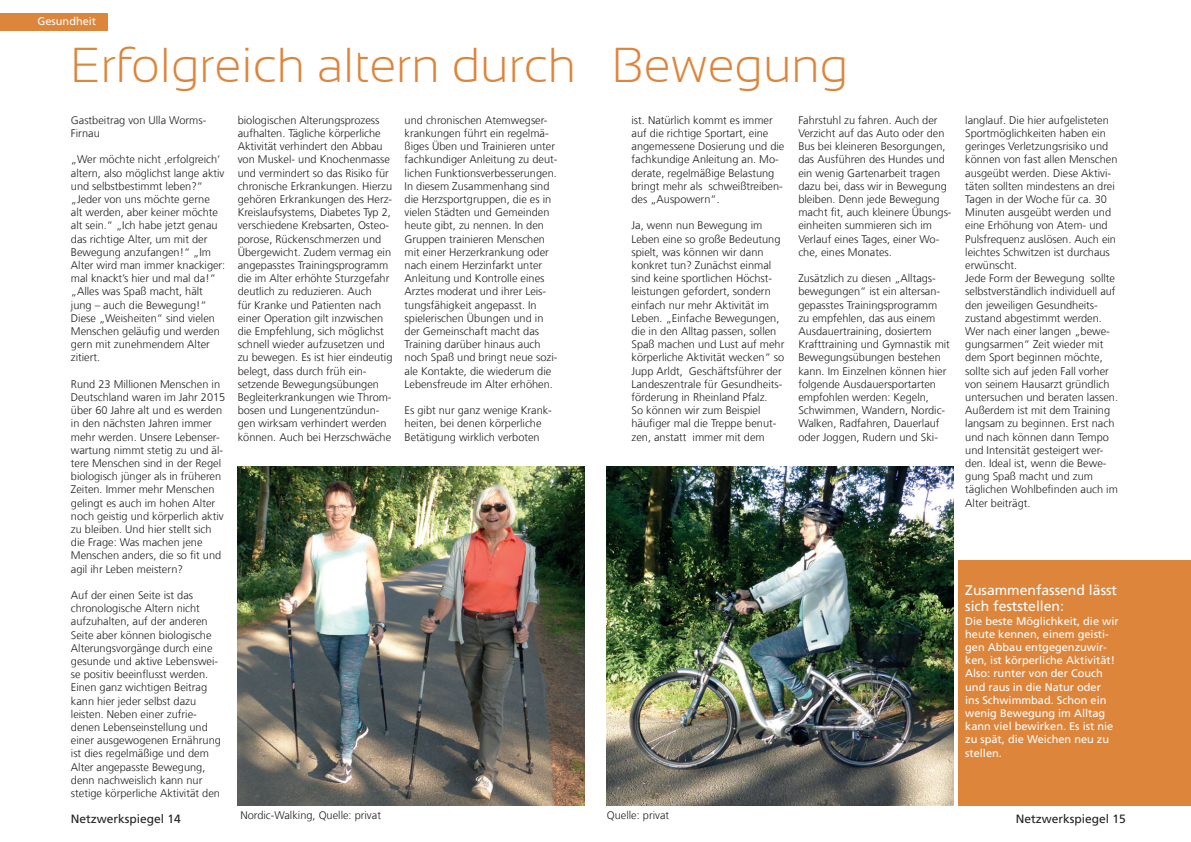
<style>
.page{position:relative;width:1191px;height:842px;background:#fff}
.page>*{position:absolute;margin:0;border:0;box-sizing:border-box;transform-origin:0 0}
.t1{font:300 49px "Sansation";color:#de853c}
.t2{font:14px/16.8px "Frutiger LT Com";color:#fff}
.t3{font:12px "Frutiger LT Com";color:#231f20}
.t4{font:300 11px/13.2px "Frutiger LT Com";color:#231f20}
.t5{font:11px/13.2px "Frutiger LT Com";color:#fff}
</style>
<div class="page">
<img style="left:607px;top:466px;width:346px;height:340px">
<img style="left:238px;top:466px;width:346px;height:340px">
<div style="left:958px;top:560px;width:233px;height:246px;background:#de853c"></div>
<div style="left:0;top:13px;width:108px;height:17px;background:#de853c"></div>
<p class="t5" style="left:38px;top:14px;width:60px">Gesundheit</p>
<h1 class="t1" style="left:71px;top:38px;width:779px">Erfolgreich altern durch Bewegung</h1>
<p class="t4" style="left:238px;top:113px;width:156px">biologischen Alterungsprozess aufhalten. Tägliche körperliche<br>Aktivität verhindert den Abbau von Muskel- und Knochenmasse und vermindert so das Risiko für chronische Erkrankungen. Hierzu gehören Erkrankungen des Herz-<br>Kreislaufsystems, Diabetes Typ 2, verschiedene Krebsarten, Osteo&shy;porose, Rückenschmerzen und<br>Übergewicht. Zudem vermag ein angepasstes Trainingsprogramm die im Alter erhöhte Sturzgefahr deutlich zu reduzieren. Auch<br>für Kranke und Patienten nach einer Operation gilt inzwischen die Empfehlung, sich möglichst schnell wieder aufzusetzen und zu bewegen. Es ist hier eindeutig belegt, dass durch früh ein&shy;setzende Bewegungsübungen<br>Begleiterkrankungen wie Throm&shy;bosen und Lungenentzündun&shy;gen wirksam verhindert werden können. Auch bei Herzschwäche</p>
<p class="t4" style="left:404px;top:113px;width:154px">und chronischen Atemwegser&shy;krankungen führt ein regelmä&shy;ßiges Üben und Trainieren unter fachkundiger Anleitung zu deut&shy;lichen Funktionsverbesserungen.<br>In diesem Zusammenhang sind die Herzsportgruppen, die es in vielen Städten und Gemeinden heute gibt, zu nennen. In den<br>Gruppen trainieren Menschen mit einer Herzerkrankung oder nach einem Herzinfarkt unter<br>Anleitung und Kontrolle eines<br>Arztes moderat und ihrer Leis&shy;tungsfähigkeit angepasst. In spielerischen Übungen und in der Gemeinschaft macht das<br>Training darüber hinaus auch noch Spaß und bringt neue sozi&shy;ale Kontakte, die wiederum die<br>Lebensfreude im Alter erhöhen.</p>
<p class="t4" style="left:798px;top:113px;width:155px">Fahrstuhl zu fahren. Auch der<br>Verzicht auf das Auto oder den<br>Bus bei kleineren Besorgungen, das Ausführen des Hundes und ein wenig Gartenarbeit tragen dazu bei, dass wir in Bewegung bleiben. Denn jede Bewegung macht fit, auch kleinere Übungs&shy;einheiten summieren sich im<br>Verlauf eines Tages, einer Wo&shy;che, eines Monates.</p>
<p class="t4" style="left:798px;top:272px;width:153px">Zusätzlich zu diesen „Alltags&shy;bewegungen“ ist ein altersan&shy;gepasstes Trainingsprogramm zu empfehlen, das aus einem<br>Ausdauertraining, dosiertem<br>Krafttraining und Gymnastik mit<br>Bewegungsübungen bestehen kann. Im Einzelnen können hier folgende Ausdauersportarten empfohlen werden: Kegeln,<br>Schwimmen, Wandern, Nordic-<br>Walken, Radfahren, Dauerlauf oder Joggen, Rudern und Ski-</p>
<p class="t4" style="left:631px;top:113px;width:154px">ist. Natürlich kommt es immer auf die richtige Sportart, eine angemessene Dosierung und die fachkundige Anleitung an. Mo&shy;derate, regelmäßige Belastung bringt mehr als schweißtreiben&shy;des „Auspowern“.</p>
<p class="t4" style="left:631px;top:219px;width:154px">Ja, wenn nun Bewegung im<br>Leben eine so große Bedeutung spielt, was können wir dann konkret tun? Zunächst einmal sind keine sportlichen Höchst&shy;leistungen gefordert, sondern einfach nur mehr Aktivität im<br>Leben. „Einfache Bewegungen, die in den Alltag passen, sollen<br>Spaß machen und Lust auf mehr körperliche Aktivität wecken“ so<br>Jupp Arldt, Geschäftsführer der<br>Landeszentrale für Gesundheits&shy;förderung in Rheinland Pfalz.<br>So können wir zum Beispiel häufiger mal die Treppe benut&shy;zen, anstatt immer mit dem</p>
<p class="t4" style="left:71px;top:113px;width:137px">Gastbeitrag von Ulla Worms-<br>Firnau</p>
<p class="t4" style="left:71px;top:153px;width:156px">„Wer möchte nicht ‚erfolgreich‘ altern, also möglichst lange aktiv und selbstbestimmt leben?“ „Jeder von uns möchte gerne<br>alt werden, aber keiner möchte alt sein.“ „Ich habe jetzt genau das richtige Alter, um mit der<br>Bewegung anzufangen!“ „Im<br>Alter wird man immer knackiger: mal knackt’s hier und mal da!“ „Alles was Spaß macht, hält jung – auch die Bewegung!“<br>Diese „Weisheiten“ sind vielen<br>Menschen geläufig und werden gern mit zunehmendem Alter zitiert.</p>
<p class="t4" style="left:71px;top:377px;width:156px">Rund 23 Millionen Menschen in<br>Deutschland waren im Jahr 2015 über 60 Jahre alt und es werden in den nächsten Jahren immer mehr werden. Unsere Lebenser&shy;wartung nimmt stetig zu und äl&shy;tere Menschen sind in der Regel biologisch jünger als in früheren<br>Zeiten. Immer mehr Menschen gelingt es auch im hohen Alter noch geistig und körperlich aktiv zu bleiben. Und hier stellt sich die Frage: Was machen jene<br>Menschen anders, die so fit und agil ihr Leben meistern?</p>
<p class="t4" style="left:71px;top:589px;width:151px">Auf der einen Seite ist das chronologische Altern nicht aufzuhalten, auf der anderen<br>Seite aber können biologische<br>Alterungsvorgänge durch eine gesunde und aktive Lebenswei&shy;se positiv beeinflusst werden.<br>Einen ganz wichtigen Beitrag kann hier jeder selbst dazu leisten. Neben einer zufrie&shy;denen Lebenseinstellung und einer ausgewogenen Ernährung ist dies regelmäßige und dem<br>Alter angepasste Bewegung, denn nachweislich kann nur stetige körperliche Aktivität den</p>
<p class="t4" style="left:404px;top:404px;width:149px">Es gibt nur ganz wenige Krank&shy;heiten, bei denen körperliche<br>Betätigung wirklich verboten</p>
<p class="t4" style="left:965px;top:113px;width:154px">langlauf. Die hier aufgelisteten<br>Sportmöglichkeiten haben ein geringes Verletzungsrisiko und können von fast allen Menschen ausgeübt werden. Diese Aktivi&shy;täten sollten mindestens an drei<br>Tagen in der Woche für ca. 30<br>Minuten ausgeübt werden und eine Erhöhung von Atem- und<br>Pulsfrequenz auslösen. Auch ein leichtes Schwitzen ist durchaus erwünscht.<br>Jede Form der Bewegung sollte selbstverständlich individuell auf den jeweiligen Gesundheits&shy;zustand abgestimmt werden.<br>Wer nach einer langen „bewe&shy;gungsarmen“ Zeit wieder mit dem Sport beginnen möchte, sollte sich auf jeden Fall vorher von seinem Hausarzt gründlich untersuchen und beraten lassen.<br>Außerdem ist mit dem Training langsam zu beginnen. Erst nach und nach können dann Tempo und Intensität gesteigert wer&shy;den. Ideal ist, wenn die Bewe&shy;gung Spaß macht und zum täglichen Wohlbefinden auch im<br>Alter beiträgt.</p>
<p class="t2" style="left:965px;top:581px;width:153px">Zusammenfassend lässt sich feststellen:</p>
<p class="t5" style="left:965px;top:614px;width:155px">Die beste Möglichkeit, die wir heute kennen, einem geisti&shy;gen Abbau entgegenzuwir&shy;ken, ist körperliche Aktivität!<br>Also: runter von der Couch und raus in die Natur oder<br>ins Schwimmbad. Schon ein wenig Bewegung im Alltag kann viel bewirken. Es ist nie zu spät, die Weichen neu zu stellen.</p>
<p class="t4" style="left:240px;top:809px;width:142px">Nordic-Walking, Quelle: privat</p>
<p class="t4" style="left:607px;top:809px;width:64px">Quelle: privat</p>
<p class="t3" style="left:71px;top:812px;width:112px">Netzwerkspiegel 14</p>
<p class="t3" style="left:1016px;top:812px;width:112px">Netzwerkspiegel 15</p>
</div>
